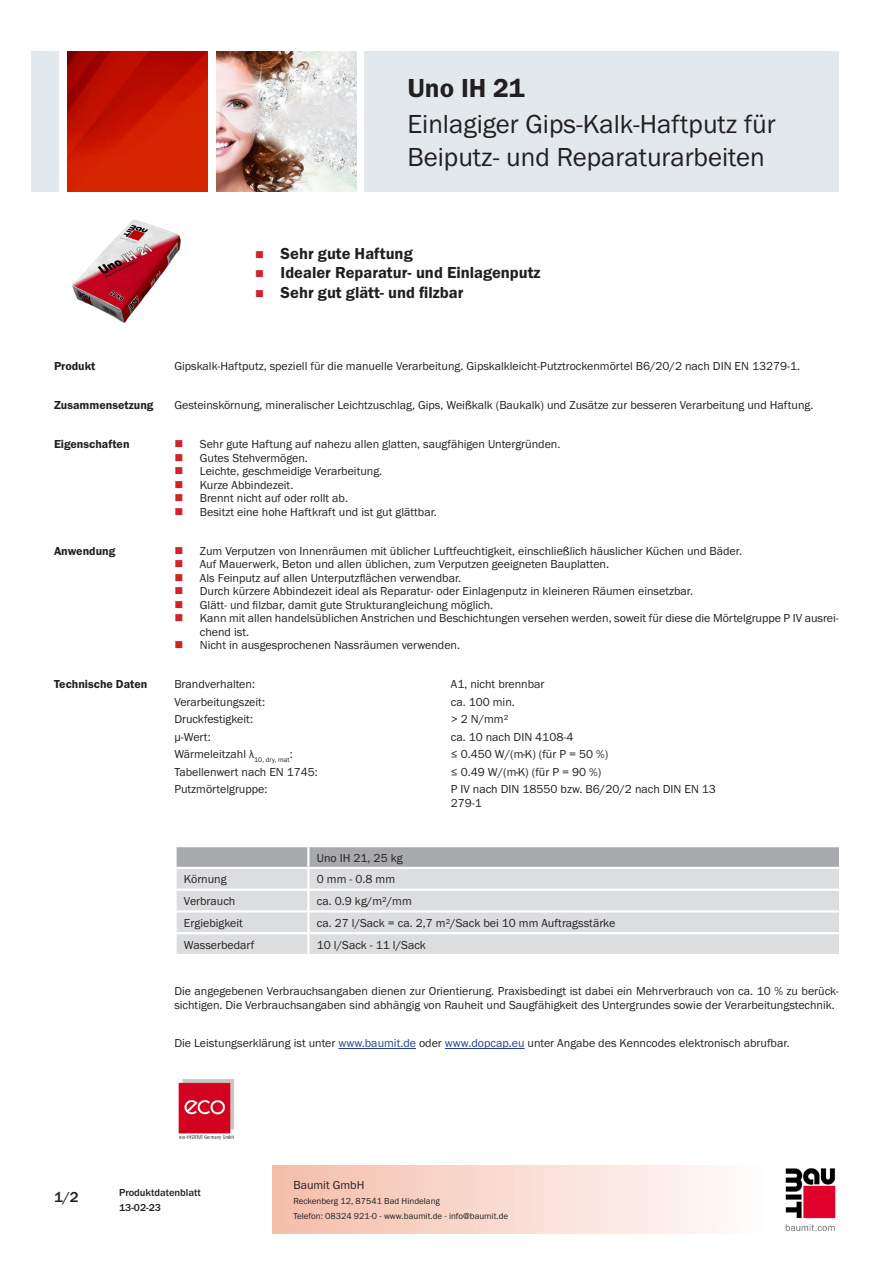
<style>
.page{position:relative;width:893px;height:1263px;background:#fff}
.page>*{position:absolute;margin:0;border:0;box-sizing:border-box;transform-origin:0 0}
.PDS_Produktname_Land{font:27px/32.4px "BM Franklin Gothic URW Boo";color:#231f20}
.PDS_Produktname{font:27px "BM Franklin Gothic URW Dem";color:#231f20}
.t1{font:16.5px "BM Franklin Gothic URW Dem";color:#231f20}
.t2{font:500 15px "BM Franklin Gothic URW";color:#231f20}
.PDS_Standard{font:12px/13.5px "BM Franklin Gothic URW Boo";color:#231f20}
.PDS_Standard_linksbü{font:12px/13.5px "BM Franklin Gothic URW Boo";color:#231f20}
.PDS_Header{font:12px "BM Franklin Gothic URW Dem";color:#231f20}
.t3{font:500 10.5px/15px "BM Franklin Gothic URW";color:#231f20}
.t4{font:9px/15px "BM Franklin Gothic URW Boo";color:#231f20}
.s1{color:#253f8e}
</style>
<div class="page">
<img style="left:785px;top:1168px;width:51px;height:63px">
<div style="left:32px;top:51px;width:27px;height:140px;background:#e2e8eb"></div>
<img style="left:68px;top:52px;width:140px;height:139px">
<img style="left:216px;top:51px;width:141px;height:140px">
<div style="left:365px;top:51px;width:474px;height:140px;background:#e2e8eb"></div>
<img style="left:72px;top:220px;width:109px;height:103px">
<div style="left:177px;top:912px;width:662px;height:42px;background:#dcdddf"></div>
<svg style="left:176px;top:846px;width:664px;height:64px;background:#cfd0d2"></svg>
<hr style="left:307px;top:912px;width:2px;height:20px;background:#fff">
<hr style="left:174px;top:932px;width:134px;height:2px;background:#fff">
<hr style="left:308px;top:932px;width:533px;height:2px;background:#fff">
<hr style="left:307px;top:934px;width:2px;height:20px;background:#fff">
<hr style="left:338px;top:1048px;width:78px;height:1px;background:#253f8e">
<hr style="left:445px;top:1048px;width:80px;height:1px;background:#253f8e">
<img style="left:178px;top:1079px;width:56px;height:61px">
<p class="PDS_Produktname" style="left:407px;top:71px;width:119px">Uno IH 21</p>
<p class="PDS_Produktname_Land" style="left:407px;top:109px;width:370px">Einlagiger Gips-Kalk-Haftputz für<br>Beiputz- und Reparaturarbeiten</p>
<p class="t1" style="left:281px;top:243px;width:134px">Sehr gute Haftung</p>
<p class="t1" style="left:281px;top:263px;width:261px">Idealer Reparatur- und Einlagenputz</p>
<p class="t1" style="left:281px;top:282px;width:184px">Sehr gut glätt- und filzbar</p>
<p class="PDS_Header" style="left:54px;top:359px;width:43px">Produkt</p>
<p class="PDS_Standard" style="left:174px;top:360px;width:627px">Gipskalk-Haftputz, speziell für die manuelle Verarbeitung. Gipskalkleicht-Putztrockenmörtel B6/20/2 nach DIN EN 13279-1.</p>
<p class="PDS_Header" style="left:54px;top:398px;width:101px">Zusammensetzung</p>
<p class="PDS_Standard" style="left:174px;top:399px;width:641px">Gesteinskörnung, mineralischer Leichtzuschlag, Gips, Weißkalk (Baukalk) und Zusätze zur besseren Verarbeitung und Haftung.</p>
<p class="PDS_Header" style="left:54px;top:437px;width:77px">Eigenschaften</p>
<p class="PDS_Standard" style="left:200px;top:438px;width:362px">Sehr gute Haftung auf nahezu allen glatten, saugfähigen Untergründen.</p>
<p class="PDS_Standard" style="left:200px;top:451px;width:110px">Gutes Stehvermögen.</p>
<p class="PDS_Standard" style="left:200px;top:465px;width:184px">Leichte, geschmeidige Verarbeitung.</p>
<p class="PDS_Standard" style="left:200px;top:478px;width:95px">Kurze Abbindezeit.</p>
<p class="PDS_Standard" style="left:200px;top:492px;width:150px">Brennt nicht auf oder rollt ab.</p>
<p class="PDS_Standard" style="left:200px;top:505px;width:239px">Besitzt eine hohe Haftkraft und ist gut glättbar.</p>
<p class="PDS_Header" style="left:54px;top:543px;width:63px">Anwendung</p>
<p class="PDS_Standard" style="left:200px;top:544px;width:544px">Zum Verputzen von Innenräumen mit üblicher Luftfeuchtigkeit, einschließlich häuslicher Küchen und Bäder.</p>
<p class="PDS_Standard" style="left:200px;top:557px;width:411px">Auf Mauerwerk, Beton und allen üblichen, zum Verputzen geeigneten Bauplatten.</p>
<p class="PDS_Standard" style="left:200px;top:571px;width:263px">Als Feinputz auf allen Unterputzflächen verwendbar.</p>
<p class="PDS_Standard" style="left:200px;top:584px;width:495px">Durch kürzere Abbindezeit ideal als Reparatur- oder Einlagenputz in kleineren Räumen einsetzbar.</p>
<p class="PDS_Standard" style="left:200px;top:598px;width:295px">Glätt- und filzbar, damit gute Strukturangleichung möglich.</p>
<p class="PDS_Standard" style="left:200px;top:611px;width:641px">Kann mit allen handelsüblichen Anstrichen und Beschichtungen versehen werden, soweit für diese die Mörtelgruppe P IV ausrei&shy;chend ist.</p>
<p class="PDS_Standard" style="left:200px;top:638px;width:262px">Nicht in ausgesprochenen Nassräumen verwenden.</p>
<p class="PDS_Header" style="left:54px;top:677px;width:95px">Technische Daten</p>
<p class="PDS_Standard_linksbü" style="left:174px;top:677px;width:82px">Brandverhalten:</p>
<p class="PDS_Standard_linksbü" style="left:451px;top:677px;width:95px">A1, nicht brennbar</p>
<p class="PDS_Standard_linksbü" style="left:174px;top:695px;width:92px">Verarbeitungszeit:</p>
<p class="PDS_Standard_linksbü" style="left:451px;top:695px;width:66px">ca. 100 min.</p>
<p class="PDS_Standard_linksbü" style="left:174px;top:712px;width:80px">Druckfestigkeit:</p>
<p class="PDS_Standard_linksbü" style="left:451px;top:712px;width:59px">&gt; 2 N/mm²</p>
<p class="PDS_Standard_linksbü" style="left:174px;top:730px;width:38px">μ-Wert:</p>
<p class="PDS_Standard_linksbü" style="left:451px;top:730px;width:124px">ca. 10 nach DIN 4108-4</p>
<p class="PDS_Standard_linksbü" style="left:174px;top:747px;width:120px">Wärmeleitzahl λ<sub>10,</sub> <sub>dry,</sub> <sub>mat</sub>:</p>
<p class="PDS_Standard_linksbü" style="left:451px;top:747px;width:159px">≤ 0.450 W/(m·K) (für P = 50 %)</p>
<p class="PDS_Standard_linksbü" style="left:174px;top:765px;width:145px">Tabellenwert nach EN 1745:</p>
<p class="PDS_Standard_linksbü" style="left:451px;top:765px;width:152px">≤ 0.49 W/(m·K) (für P = 90 %)</p>
<p class="PDS_Standard_linksbü" style="left:174px;top:782px;width:95px">Putzmörtelgruppe:</p>
<p class="PDS_Standard_linksbü" style="left:451px;top:782px;width:267px">P IV nach DIN 18550 bzw. B6/20/2 nach DIN EN 13<br>279-1</p>
<p class="PDS_Standard_linksbü" style="left:317px;top:851px;width:87px">Uno IH 21, 25 kg</p>
<p class="PDS_Standard_linksbü" style="left:184px;top:873px;width:44px">Körnung</p>
<p class="PDS_Standard_linksbü" style="left:317px;top:873px;width:80px">0 mm - 0.8 mm</p>
<p class="PDS_Standard_linksbü" style="left:184px;top:894px;width:53px">Verbrauch</p>
<p class="PDS_Standard_linksbü" style="left:317px;top:894px;width:96px">ca. 0.9 kg/m²/mm</p>
<p class="PDS_Standard_linksbü" style="left:184px;top:916px;width:60px">Ergiebigkeit</p>
<p class="PDS_Standard_linksbü" style="left:317px;top:916px;width:300px">ca. 27 l/Sack = ca. 2,7 m²/Sack bei 10 mm Auftragsstärke</p>
<p class="PDS_Standard_linksbü" style="left:184px;top:938px;width:72px">Wasserbedarf</p>
<p class="PDS_Standard_linksbü" style="left:317px;top:938px;width:110px">10 l/Sack - 11 l/Sack</p>
<p class="PDS_Standard" style="left:174px;top:984px;width:666px">Die angegebenen Verbrauchsangaben dienen zur Orientierung. Praxisbedingt ist dabei ein Mehrverbrauch von ca. 10 % zu berück&shy;sichtigen. Die Verbrauchsangaben sind abhängig von Rauheit und Saugfähigkeit des Untergrundes sowie der Verarbeitungstechnik.</p>
<p class="PDS_Standard" style="left:174px;top:1037px;width:617px">Die Leistungserklärung ist unter <span class="s1">www.baumit.de</span> oder <span class="s1">www.dopcap.eu</span> unter Angabe des Kenncodes elektronisch abrufbar.</p>
<p class="t2" style="left:54px;top:1188px;width:26px">1/2</p>
<p class="t3" style="left:119px;top:1185px;width:83px">Produktdatenblatt<br>13-02-23</p>
<p class="PDS_Standard" style="left:293px;top:1178px;width:73px">Baumit GmbH</p>
<p class="t4" style="left:293px;top:1193px;width:216px">Reckenberg 12, 87541 Bad Hindelang<br>Telefon: 08324 921-0 - www.baumit.de - info@baumit.de</p>
</div>
